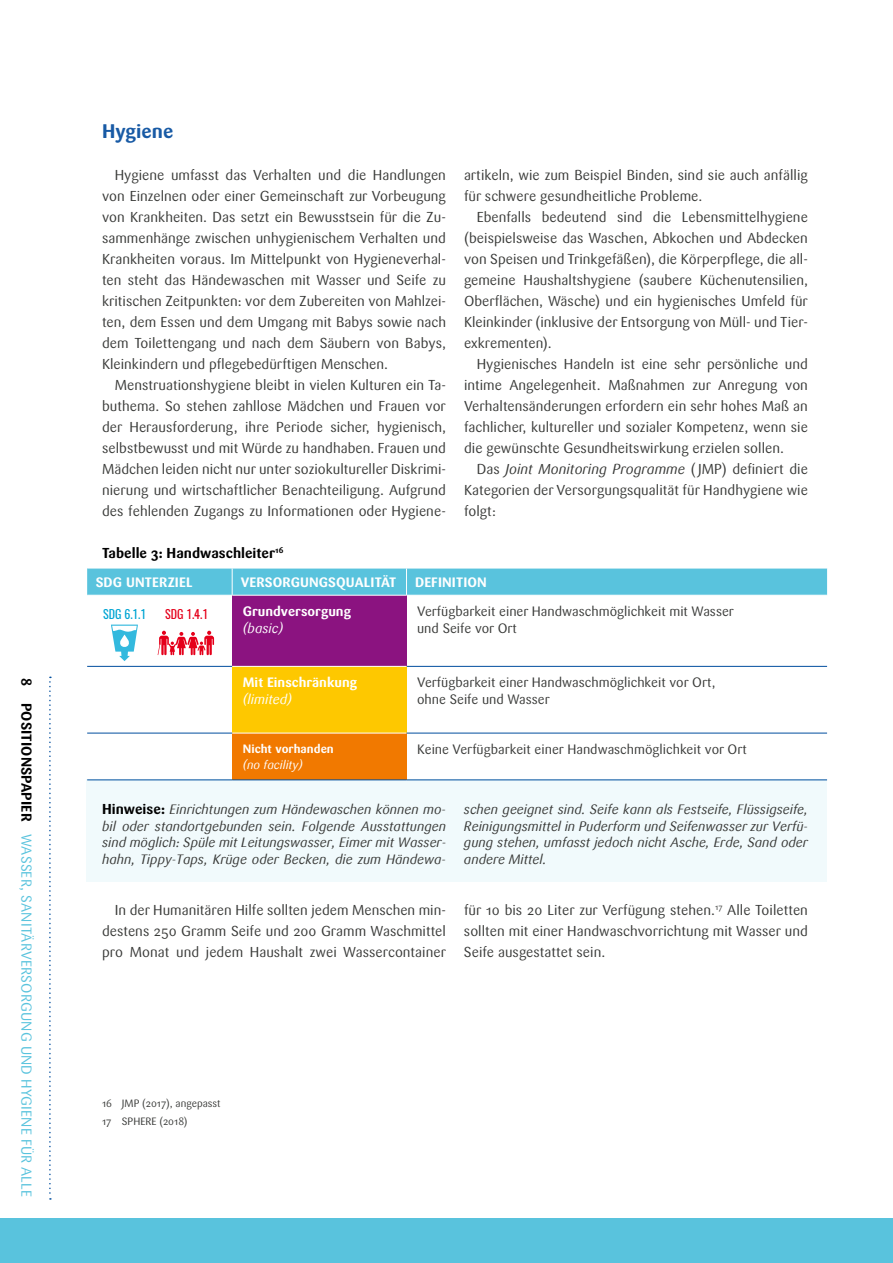
<style>
.page{position:relative;width:893px;height:1263px;background:#fff}
.page>*{position:absolute;margin:0;border:0;box-sizing:border-box;transform-origin:0 0}
.t1{font:700 19.5px "Sari OT";color:#185aa5}
.t2{font:14.25px/21px "Sari OT";color:#383937;text-align:justify}
.t3{font:14.25px "Sari OT";letter-spacing:.01em;color:#59c3dd}
.t4{font:italic 14.25px "Sari";color:#383937}
.t5{font:700 14.25px "Sari OT";color:#000}
.t6{font:italic 13.5px/16.5px "Sari";color:#383937;text-align:justify}
.t7{font:13.5px/16.5px "Sari OT";color:#383937}
.t8{font:700 13.5px "Sari OT";letter-spacing:.01em;color:#fff}
.t9{font:italic 13.5px "Sari";color:#fff}
.t10{font:700 12px "Sari OT";color:#fff}
.t11{font:italic 12px "Sari";color:#fff}
.t12{font:12px "Oswald";color:#00a5d3}
.t13{font:12px "Oswald";color:#e5001b}
.t14{font:10.5px/17.7px "Sari OT";color:#383937}
.s1{font-weight:700;color:#000}
.s2{font-family:"Sari OT";font-style:normal}
.s3{font-family:"Sari OT";font-weight:700;font-style:normal;font-size:14.25px;color:#000}
</style>
<div class="page">
<div style="left:0;top:1218px;width:893px;height:45px;background:#59c3dd"></div>
<svg style="left:49px;top:677px;width:2px;height:523px"></svg>
<div style="left:86px;top:779px;width:741px;height:103px;background:#f1fafc"></div>
<div style="left:232px;top:595px;width:174px;height:71px;background:#8b1380"></div>
<div style="left:232px;top:666px;width:174px;height:67px;background:#fec800"></div>
<div style="left:232px;top:733px;width:174px;height:47px;background:#f17900"></div>
<svg style="left:87px;top:568px;width:740px;height:27px;background:#5ec5de"></svg>
<hr style="left:232px;top:595px;width:174px;height:1px;background:#fff">
<hr style="left:87px;top:666px;width:145px;height:1px;background:#004e9e">
<hr style="left:406px;top:666px;width:421px;height:1px;background:#004e9e">
<hr style="left:87px;top:733px;width:145px;height:1px;background:#004e9e">
<hr style="left:406px;top:733px;width:421px;height:1px;background:#004e9e">
<hr style="left:87px;top:780px;width:145px;height:1px;background:#004e9e">
<hr style="left:232px;top:780px;width:174px;height:1px;background:#004e9e">
<hr style="left:406px;top:780px;width:421px;height:1px;background:#004e9e">
<hr style="left:232px;top:666px;width:174px;height:1px;background:#fff">
<hr style="left:232px;top:733px;width:174px;height:1px;background:#fff">
<svg style="left:111px;top:625px;width:27px;height:36px"></svg>
<svg style="left:158px;top:631px;width:56px;height:24px"></svg>
<p class="t3" style="left:36px;top:678px;width:520px;rotate:90deg"><span class="s1">8 POSITIONSPAPIER</span> WASSER, SANITÄRVERSORGUNG UND HYGIENE FÜR ALLE</p>
<h1 class="t1" style="left:102px;top:119px;width:73px">Hygiene</h1>
<p class="t2" style="left:102px;top:164px;width:345px;text-indent:13px">Hygiene umfasst das Verhalten und die Handlungen von Einzelnen oder einer Gemeinschaft zur Vorbeugung von Krankheiten. Das setzt ein Bewusstsein für die Zu&shy;sammenhänge zwischen unhygienischem Verhalten und Krankheiten voraus. Im Mittelpunkt von Hygieneverhal&shy;ten steht das Händewaschen mit Wasser und Seife zu kritischen Zeitpunkten: vor dem Zubereiten von Mahlzei&shy;ten, dem Essen und dem Umgang mit Babys sowie nach dem Toilettengang und nach dem Säubern von Babys, Kleinkindern und pflegebedürftigen Menschen.</p>
<p class="t2" style="left:102px;top:375px;width:345px;text-indent:13px">Menstruationshygiene bleibt in vielen Kulturen ein Ta&shy;buthema. So stehen zahllose Mädchen und Frauen vor der Herausforderung, ihre Periode sicher, hygienisch, selbstbewusst und mit Würde zu handhaben. Frauen und Mädchen leiden nicht nur unter soziokultureller Diskrimi&shy;nierung und wirtschaftlicher Benachteiligung. Aufgrund des fehlenden Zugangs zu Informationen oder Hygiene-</p>
<p class="t5" style="left:102px;top:544px;width:183px">Tabelle 3: Handwaschleiter<sup>16</sup></p>
<p class="t2" style="left:464px;top:165px;width:345px">artikeln, wie zum Beispiel Binden, sind sie auch anfällig für schwere gesundheitliche Probleme.</p>
<p class="t2" style="left:464px;top:207px;width:345px;text-indent:13px">Ebenfalls bedeutend sind die Lebensmittelhygiene (beispielsweise das Waschen, Abkochen und Abdecken von Speisen und Trinkgefäßen), die Körperpflege, die all&shy;gemeine Haushaltshygiene (saubere Küchenutensilien, Oberflächen, Wäsche) und ein hygienisches Umfeld für Kleinkinder (inklusive der Entsorgung von Müll- und Tier&shy;exkrementen).</p>
<p class="t2" style="left:464px;top:354px;width:345px;text-indent:13px">Hygienisches Handeln ist eine sehr persönliche und intime Angelegenheit. Maßnahmen zur Anregung von Verhaltensänderungen erfordern ein sehr hohes Maß an fachlicher, kultureller und sozialer Kompetenz, wenn sie die gewünschte Gesundheitswirkung erzielen sollen.</p>
<p class="t4" style="left:477px;top:461px;width:333px"><span class="s2">Das</span> Joint Monitoring Programme <span class="s2">( JMP) definiert die</span></p>
<p class="t2" style="left:464px;top:480px;width:345px">Kategorien der Versorgungsqualität für Handhygiene wie folgt:</p>
<p class="t8" style="left:96px;top:573px;width:98px">SDG UNTERZIEL</p>
<p class="t8" style="left:241px;top:573px;width:157px">VERSORGUNGSQUALITÄT</p>
<p class="t8" style="left:415px;top:573px;width:73px">DEFINITION</p>
<p class="t12" style="left:103px;top:606px;width:44px">SDG 6.1.1</p>
<p class="t13" style="left:165px;top:606px;width:44px">SDG 1.4.1</p>
<p class="t8" style="left:243px;top:602px;width:110px">Grundversorgung</p>
<p class="t9" style="left:243px;top:620px;width:42px">(basic)</p>
<p class="t7" style="left:417px;top:603px;width:318px">Verfügbarkeit einer Handwaschmöglichkeit mit Wasser und Seife vor Ort</p>
<p class="t8" style="left:243px;top:674px;width:116px">Mit Einschränkung</p>
<p class="t9" style="left:243px;top:691px;width:51px">(limited)</p>
<p class="t10" style="left:243px;top:741px;width:93px">Nicht vorhanden</p>
<p class="t11" style="left:243px;top:758px;width:62px">(no facility)</p>
<p class="t7" style="left:417px;top:674px;width:300px">Verfügbarkeit einer Handwaschmöglichkeit vor Ort, ohne Seife und Wasser</p>
<p class="t7" style="left:417px;top:741px;width:331px">Keine Verfügbarkeit einer Handwaschmöglichkeit vor Ort</p>
<p class="t6" style="left:102px;top:801px;width:345px"><span class="s3">Hinweise:</span> Einrichtungen zum Händewaschen können mo&shy;bil oder standortgebunden sein. Folgende Ausstattungen sind möglich: Spüle mit Leitungswasser, Eimer mit Wasser&shy;hahn, Tippy-Taps, Krüge oder Becken, die zum Händewa-</p>
<p class="t6" style="left:464px;top:801px;width:345px">schen geeignet sind. Seife kann als Festseife, Flüssigseife, Reinigungsmittel in Puderform und Seifenwasser zur Verfü&shy;gung stehen, umfasst jedoch nicht Asche, Erde, Sand oder andere Mittel.</p>
<p class="t2" style="left:102px;top:899px;width:345px;text-indent:13px">In der Humanitären Hilfe sollten jedem Menschen min&shy;destens 250 Gramm Seife und 200 Gramm Waschmittel pro Monat und jedem Haushalt zwei Wassercontainer</p>
<p class="t2" style="left:464px;top:899px;width:345px">für 10 bis 20 Liter zur Verfügung stehen. <sup>17</sup> Alle Toiletten sollten mit einer Handwaschvorrichtung mit Wasser und Seife ausgestattet sein.</p>
<p class="t14" style="left:102px;top:1095px;width:120px">16 JMP (2017), angepasst<br>17 SPHERE (2018)</p>
</div>
